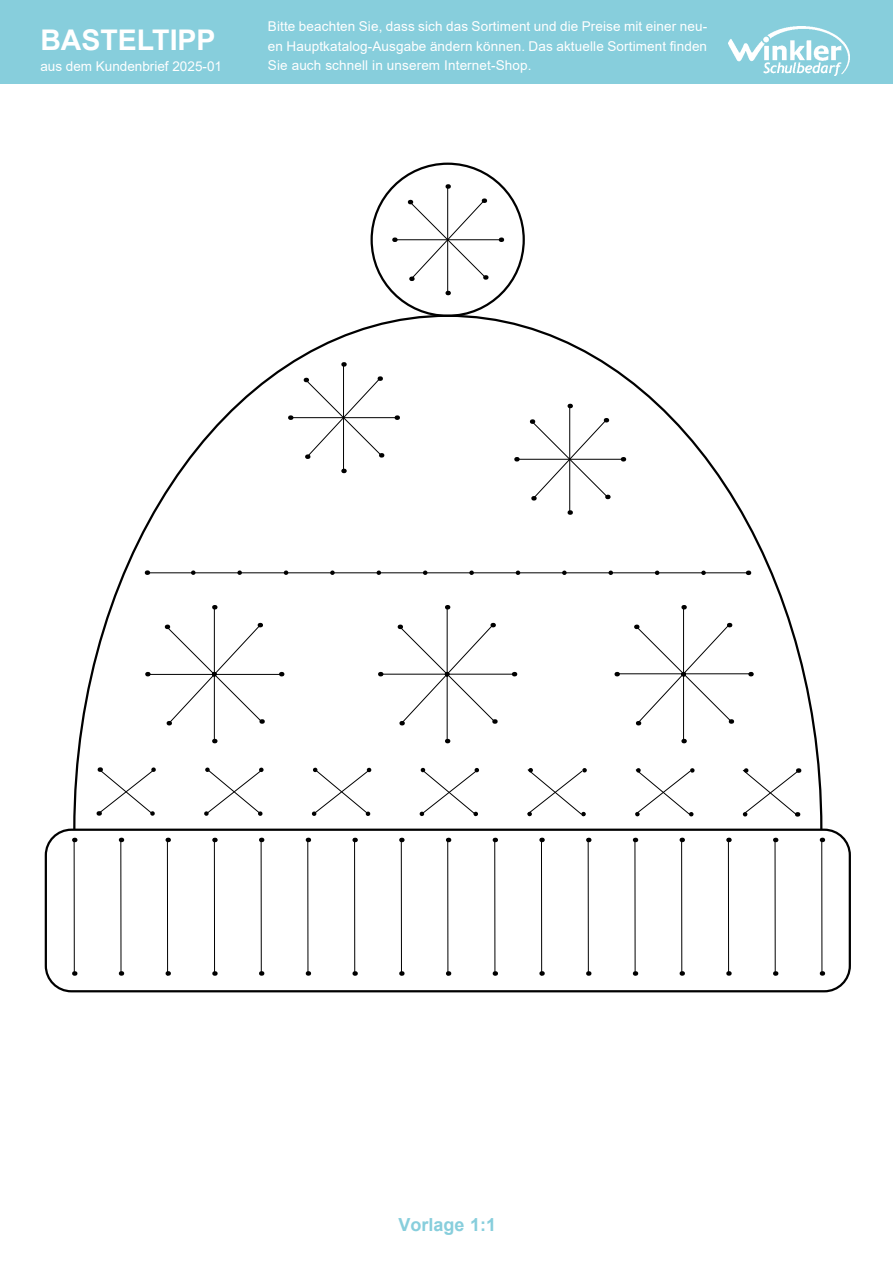
<style>
.page{position:relative;width:893px;height:1263px;background:#fff}
.page>*{position:absolute;margin:0;border:0;box-sizing:border-box;transform-origin:0 0}
.t1{font:700 28.5px "Arial";color:#fff}
.t2{font:700 18px "Arial";color:#87cedc}
.t3{font:13.5px/19.5px "Arial";letter-spacing:.01em;color:#fff;text-align:justify}
</style>
<div class="page">
<div style="left:0;top:0;width:893px;height:84px;background:#87cedc"></div>
<img style="left:728px;top:27px;width:122px;height:48px">
<div style="left:45px;top:828px;width:806px;height:164px;border:2px solid #000;border-radius:26px"></div>
<svg style="left:72px;top:314px;width:752px;height:517px"></svg>
<svg style="left:193px;top:570px;width:532px;height:5px"></svg>
<div style="left:709px;top:257px;width:21px;height:22px;border:4px dashed #fff;border-radius:50%"></div>
<hr style="left:394px;top:239px;width:107px;height:1px;background:#000">
<hr style="left:447px;top:186px;width:1px;height:107px;background:#000">
<svg style="left:409px;top:198px;width:77px;height:83px"></svg>
<hr style="left:290px;top:417px;width:107px;height:1px;background:#000">
<hr style="left:343px;top:364px;width:1px;height:107px;background:#000">
<svg style="left:305px;top:376px;width:77px;height:83px"></svg>
<hr style="left:516px;top:459px;width:107px;height:1px;background:#000">
<hr style="left:569px;top:406px;width:1px;height:106px;background:#000">
<svg style="left:531px;top:418px;width:77px;height:82px"></svg>
<hr style="left:380px;top:674px;width:133px;height:1px;background:#000">
<hr style="left:447px;top:608px;width:1px;height:132px;background:#000">
<svg style="left:399px;top:623px;width:96px;height:102px"></svg>
<hr style="left:147px;top:674px;width:133px;height:1px;background:#000">
<hr style="left:214px;top:608px;width:1px;height:132px;background:#000">
<svg style="left:166px;top:623px;width:97px;height:102px"></svg>
<hr style="left:617px;top:673px;width:132px;height:1px;background:#000">
<hr style="left:683px;top:608px;width:1px;height:131px;background:#000">
<svg style="left:636px;top:623px;width:96px;height:102px"></svg>
<hr style="left:821px;top:840px;width:1px;height:133px;background:#000">
<hr style="left:401px;top:842px;width:1px;height:133px;background:#000">
<hr style="left:447px;top:842px;width:1px;height:133px;background:#000">
<hr style="left:494px;top:842px;width:1px;height:133px;background:#000">
<hr style="left:541px;top:842px;width:1px;height:133px;background:#000">
<hr style="left:588px;top:840px;width:1px;height:133px;background:#000">
<hr style="left:635px;top:842px;width:1px;height:133px;background:#000">
<hr style="left:681px;top:842px;width:1px;height:133px;background:#000">
<hr style="left:728px;top:840px;width:1px;height:133px;background:#000">
<hr style="left:775px;top:842px;width:1px;height:133px;background:#000">
<hr style="left:214px;top:840px;width:1px;height:134px;background:#000">
<hr style="left:167px;top:842px;width:1px;height:133px;background:#000">
<hr style="left:121px;top:840px;width:1px;height:134px;background:#000">
<hr style="left:74px;top:840px;width:1px;height:134px;background:#000">
<hr style="left:261px;top:840px;width:1px;height:134px;background:#000">
<hr style="left:308px;top:840px;width:1px;height:134px;background:#000">
<hr style="left:354px;top:842px;width:1px;height:133px;background:#000">
<hr style="left:146px;top:572px;width:602px;height:1px;background:#000">
<svg style="left:98px;top:765px;width:700px;height:54px"></svg>
<h1 class="t1" style="left:40px;top:20px;width:177px">BASTELTIPP</h1>
<p class="t3" style="left:40px;top:56px;width:183px">aus dem Kundenbrief 2025-01</p>
<p class="t3" style="left:268px;top:17px;width:441px">Bitte beachten Sie, dass sich das Sortiment und die Preise mit einer neu&shy;en Hauptkatalog-Ausgabe ändern können. Das aktuelle Sortiment finden Sie auch schnell in unserem Internet-Shop.</p>
<h2 class="t2" style="left:399px;top:1212px;width:99px">Vorlage 1:1</h2>
</div>
